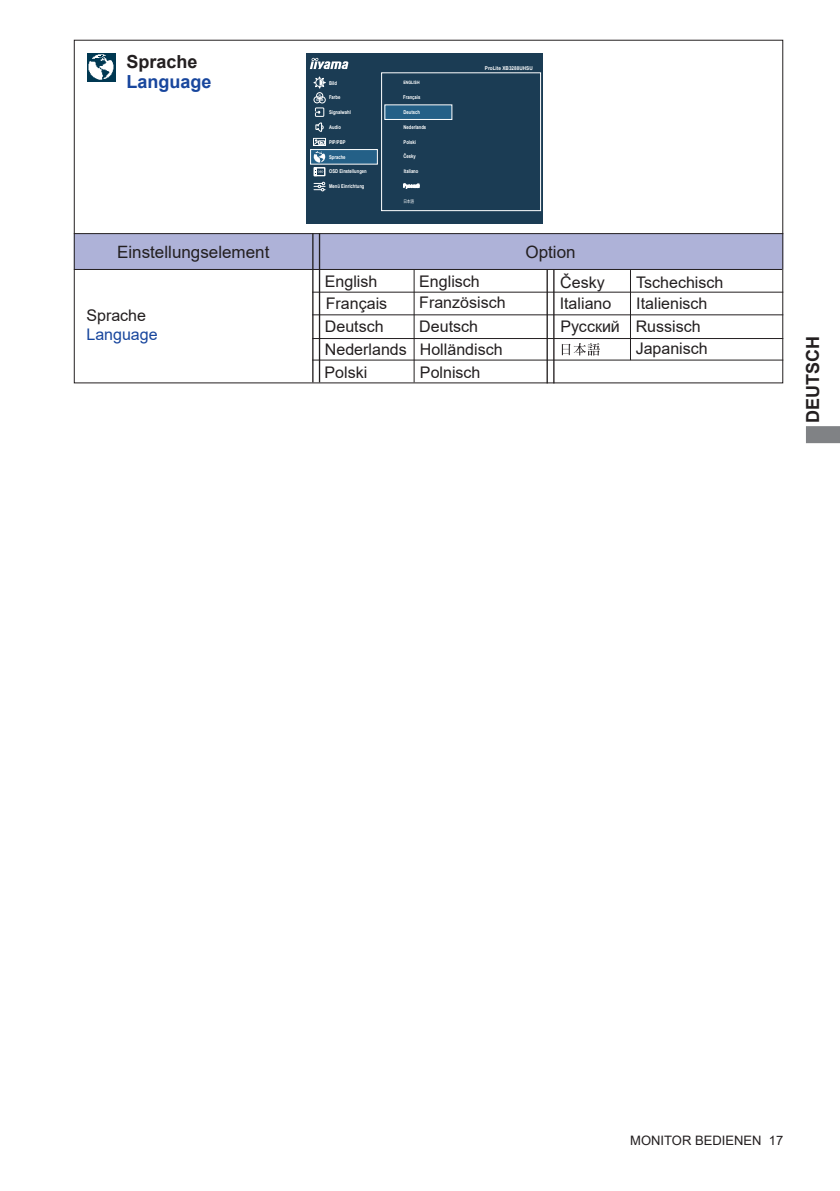
<style>
.page{position:relative;width:840px;height:1191px;background:#fff}
.page>*{position:absolute;margin:0;border:0;box-sizing:border-box;transform-origin:0 0}
.t1{font:700 18px "Arial";color:#231f20}
.t2{font:700 18px "Arial";color:#18469d}
.t3{font:17px "Arial";color:#231f20}
.t4{font:16px "Arial";color:#231f20}
.t5{font:16px "Arial";color:#18469d}
.t6{font:13px "Arial";color:#231f20}
.t7{font:700 5.2px "Arial";color:#fff;scale:.8 1}
.t8{font:700 5.2px "Arial";color:#fff;scale:.9 1}
.t9{font:700 4.6px "Arial";color:#fff;scale:.8 1}
.t10{font:4.6px "Koz Go Pr 6 N";color:#fff;scale:.8 1}
</style>
<div class="page">
<svg style="left:806px;top:426px;width:33px;height:17px"></svg>
<hr style="left:546px;top:269px;width:1px;height:114px;background:#231f20">
<hr style="left:553px;top:269px;width:1px;height:114px;background:#231f20">
<hr style="left:413px;top:270px;width:1px;height:112px;background:#231f20">
<svg style="left:561px;top:343px;width:38px;height:12px"></svg>
<div style="left:74px;top:234px;width:708px;height:35px;background:#aeb2d8;border:2px solid #aeb2d8"></div>
<hr style="left:74px;top:233px;width:708px;height:1px;background:#231f20">
<hr style="left:312px;top:233px;width:1px;height:149px;background:#231f20">
<hr style="left:319px;top:233px;width:1px;height:149px;background:#231f20">
<hr style="left:74px;top:269px;width:707px;height:1px;background:#231f20">
<hr style="left:312px;top:292px;width:470px;height:1px;background:#231f20">
<hr style="left:312px;top:314px;width:470px;height:1px;background:#231f20">
<hr style="left:312px;top:338px;width:470px;height:1px;background:#231f20">
<hr style="left:629px;top:270px;width:1px;height:90px;background:#231f20">
<hr style="left:312px;top:359px;width:470px;height:1px;background:#231f20">
<svg style="left:87px;top:53px;width:28px;height:28px"></svg>
<svg style="left:88px;top:54px;width:25px;height:26px"></svg>
<div style="left:306px;top:53px;width:236px;height:170px;background:#1b3c54"></div>
<div style="left:310px;top:150px;width:67px;height:14px;background:#246087"></div>
<div style="left:310px;top:149px;width:67px;height:15px;border:1px solid #fff"></div>
<div style="left:381px;top:72px;width:159px;height:139px;border:1px solid #fff"></div>
<svg style="left:309px;top:58px;width:39px;height:11px"></svg>
<svg style="left:313px;top:77px;width:12px;height:11px"></svg>
<div style="left:316px;top:92px;width:7px;height:7px;border:1px solid #fff;border-radius:50%"></div>
<div style="left:313px;top:97px;width:7px;height:6px;border:1px solid #fff;border-radius:50%"></div>
<svg style="left:316px;top:94px;width:9px;height:9px"></svg>
<div style="left:315px;top:108px;width:9px;height:9px;border:1px solid #fff"></div>
<svg style="left:315px;top:122px;width:9px;height:10px"></svg>
<div style="left:384px;top:105px;width:67px;height:14px;background:#246087"></div>
<div style="left:384px;top:105px;width:68px;height:15px;border:1px solid #fff"></div>
<svg style="left:403px;top:184px;width:16px;height:4px"></svg>
<svg style="left:313px;top:151px;width:12px;height:11px"></svg>
<div style="left:313px;top:167px;width:12px;height:9px;border:1px solid #fff"></div>
<svg style="left:314px;top:168px;width:9px;height:8px"></svg>
<svg style="left:314px;top:182px;width:11px;height:9px"></svg>
<div style="left:313px;top:138px;width:12px;height:8px;border:1px solid #fff"></div>
<svg style="left:313px;top:140px;width:11px;height:5px"></svg>
<p class="t1" style="left:126px;top:49px;width:73px">Sprache</p>
<p class="t2" style="left:126px;top:69px;width:87px">Language</p>
<p class="t7" style="left:329px;top:79px;width:11px">Bild</p>
<p class="t7" style="left:329px;top:94px;width:16px">Farbe</p>
<p class="t7" style="left:329px;top:123px;width:16px">Audio</p>
<p class="t7" style="left:329px;top:153px;width:22px">Sprache</p>
<p class="t7" style="left:329px;top:168px;width:49px">OSD Einstellungen</p>
<p class="t7" style="left:329px;top:182px;width:46px">Menü Einrichtung</p>
<p class="t7" style="left:329px;top:108px;width:29px">Signalwahl</p>
<p class="t7" style="left:329px;top:138px;width:22px">PIP/PBP</p>
<p class="t9" style="left:403px;top:80px;width:22px">ENGLISH</p>
<p class="t7" style="left:403px;top:94px;width:23px">Français</p>
<p class="t7" style="left:403px;top:123px;width:30px">Nederlands</p>
<p class="t7" style="left:403px;top:153px;width:17px">Česky</p>
<p class="t7" style="left:403px;top:108px;width:22px">Deutsch</p>
<p class="t7" style="left:403px;top:138px;width:17px">Polski</p>
<p class="t7" style="left:403px;top:168px;width:20px">Italiano</p>
<p class="t10" style="left:403px;top:198px;width:15px">日本語</p>
<p class="t8" style="left:484px;top:64px;width:55px">ProLite XB3288UHSU</p>
<p class="t3" style="left:117px;top:240px;width:154px">Einstellungselement</p>
<p class="t3" style="left:525px;top:240px;width:52px">Option</p>
<p class="t4" style="left:560px;top:271px;width:46px">Česky</p>
<p class="t4" style="left:635px;top:271px;width:89px">Tschechisch</p>
<p class="t4" style="left:559px;top:292px;width:53px">Italiano</p>
<p class="t4" style="left:636px;top:292px;width:73px">Italienisch</p>
<p class="t4" style="left:419px;top:270px;width:62px">Englisch</p>
<p class="t4" style="left:419px;top:315px;width:60px">Deutsch</p>
<p class="t4" style="left:325px;top:270px;width:54px">English</p>
<p class="t4" style="left:325px;top:315px;width:60px">Deutsch</p>
<p class="t4" style="left:325px;top:293px;width:63px">Français</p>
<p class="t4" style="left:419px;top:292px;width:88px">Französisch</p>
<p class="t4" style="left:86px;top:304px;width:61px">Sprache</p>
<p class="t5" style="left:86px;top:323px;width:73px">Language</p>
<p class="t4" style="left:635px;top:315px;width:66px">Russisch</p>
<p class="t4" style="left:560px;top:316px;width:61px">Русский</p>
<p class="t4" style="left:635px;top:337px;width:74px">Japanisch</p>
<p class="t4" style="left:325px;top:338px;width:179px">Nederlands Holländisch</p>
<p class="t4" style="left:324px;top:361px;width:44px">Polski</p>
<p class="t4" style="left:420px;top:361px;width:62px">Polnisch</p>
<p class="t1" style="left:799px;top:422px;width:88px;rotate:-90deg">DEUTSCH</p>
<p class="t6" style="left:629px;top:1131px;width:154px">MONITOR BEDIENEN 17</p>
</div>
